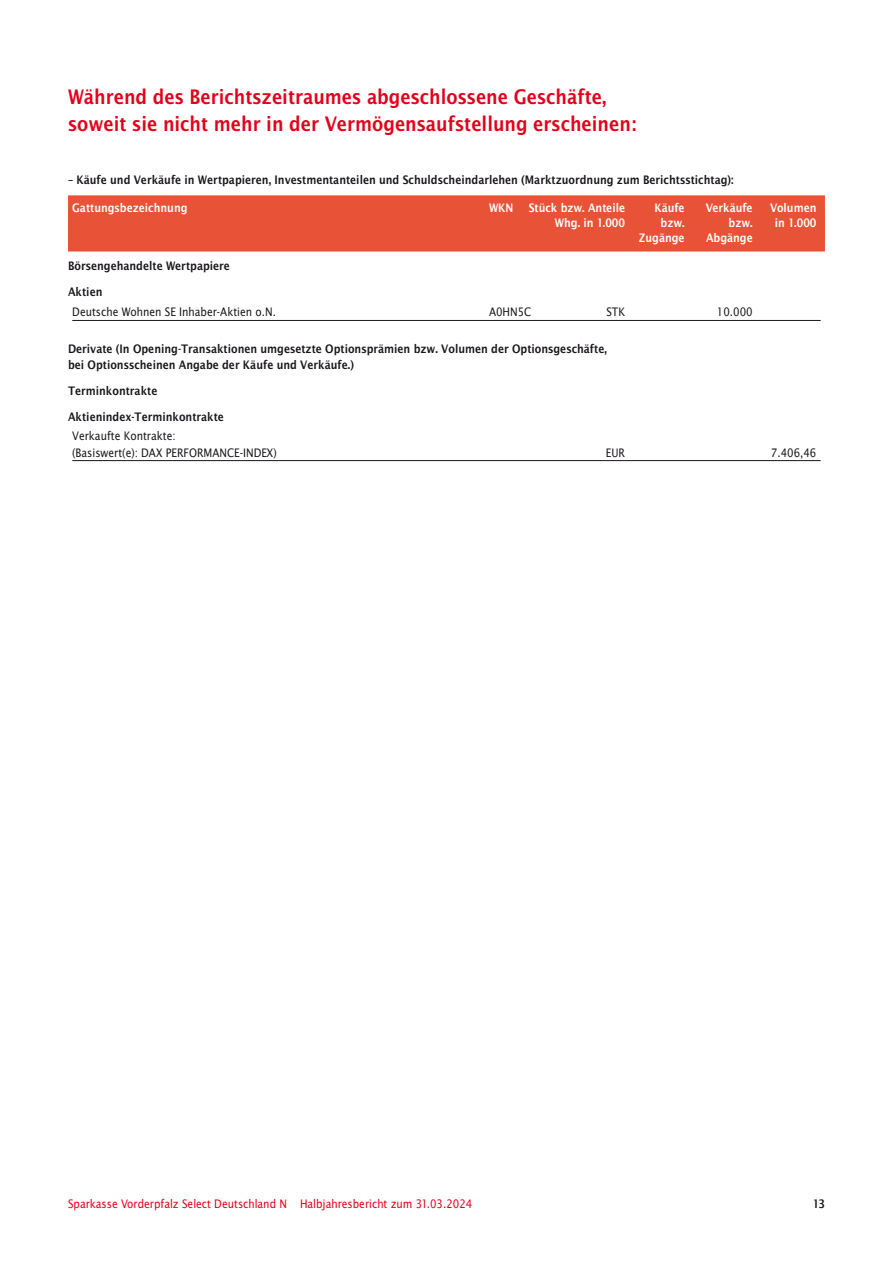
<style>
.page{position:relative;width:893px;height:1263px;background:#fff}
.page>*{position:absolute;margin:0;border:0;box-sizing:border-box;transform-origin:0 0}
.t1{font:700 21.75px "Lucida Sans Nar EF Dem";color:#e2001a}
.t2{font:700 12.75px/26px "Lucida Sans Nar EF Dem";color:#1a171c}
.t3{font:12.75px/16.5px "Lucida Sans Narrow EF";color:#1a171c}
.t4{font:700 12.75px "Lucida Sans Nar EF Dem";color:#fff}
.t5{font:12.75px "Lucida Sans Narrow EF";color:#e2001a}
</style>
<div class="page">
<div style="left:68px;top:195px;width:757px;height:32px;background:#e85237"></div>
<div style="left:68px;top:220px;width:757px;height:32px;background:#e85237"></div>
<hr style="left:72px;top:320px;width:749px;height:1px;background:#1a171c">
<hr style="left:72px;top:460px;width:749px;height:1px;background:#1a171c">
<h1 class="t1" style="left:68px;top:86px;width:540px">Während des Berichtszeitraumes abgeschlossene Geschäfte,</h1>
<h1 class="t1" style="left:68px;top:112px;width:570px">soweit sie nicht mehr in der Vermögensaufstellung erscheinen:</h1>
<p class="t2" style="left:68px;top:167px;width:667px">– Käufe und Verkäufe in Wertpapieren, Investmentanteilen und Schuldscheindarlehen (Marktzuordnung zum Berichtsstichtag):</p>
<p class="t4" style="left:72px;top:201px;width:117px">Gattungsbezeichnung</p>
<p class="t4" style="left:489px;top:201px;width:138px">WKN Stück bzw. Anteile</p>
<p class="t4" style="left:654px;top:201px;width:32px">Käufe</p>
<p class="t4" style="left:706px;top:201px;width:48px">Verkäufe</p>
<p class="t4" style="left:770px;top:201px;width:48px">Volumen</p>
<p class="t4" style="left:555px;top:216px;width:72px">Whg. in 1.000</p>
<p class="t4" style="left:661px;top:216px;width:26px">bzw.</p>
<p class="t4" style="left:729px;top:216px;width:26px">bzw.</p>
<p class="t4" style="left:775px;top:216px;width:43px">in 1.000</p>
<p class="t4" style="left:639px;top:231px;width:47px">Zugänge</p>
<p class="t4" style="left:706px;top:231px;width:48px">Abgänge</p>
<p class="t2" style="left:68px;top:253px;width:163px">Börsengehandelte Wertpapiere<br>Aktien</p>
<p class="t3" style="left:72px;top:304px;width:205px">Deutsche Wohnen SE Inhaber-Aktien o.N.</p>
<p class="t3" style="left:489px;top:304px;width:44px">A0HN5C</p>
<p class="t3" style="left:606px;top:304px;width:20px">STK</p>
<p class="t3" style="left:717px;top:304px;width:37px">10.000</p>
<p class="t2" style="left:68px;top:341px;width:540px;line-height:15.3px">Derivate (In Opening-Transaktionen umgesetzte Optionsprämien bzw. Volumen der Optionsgeschäfte, bei Optionsscheinen Angabe der Käufe und Verkäufe.)</p>
<p class="t2" style="left:68px;top:377px;width:157px">Terminkontrakte<br>Aktienindex-Terminkontrakte</p>
<p class="t3" style="left:72px;top:428px;width:206px">Verkaufte Kontrakte:<br>(Basiswert(e): DAX PERFORMANCE-INDEX)</p>
<p class="t3" style="left:606px;top:444px;width:21px">EUR</p>
<p class="t3" style="left:771px;top:444px;width:47px">7.406,46</p>
<p class="t5" style="left:68px;top:1197px;width:406px">Sparkasse Vorderpfalz Select Deutschland N Halbjahresbericht zum 31.03.2024</p>
<p class="t2" style="left:813px;top:1190px;width:14px">13</p>
</div>
